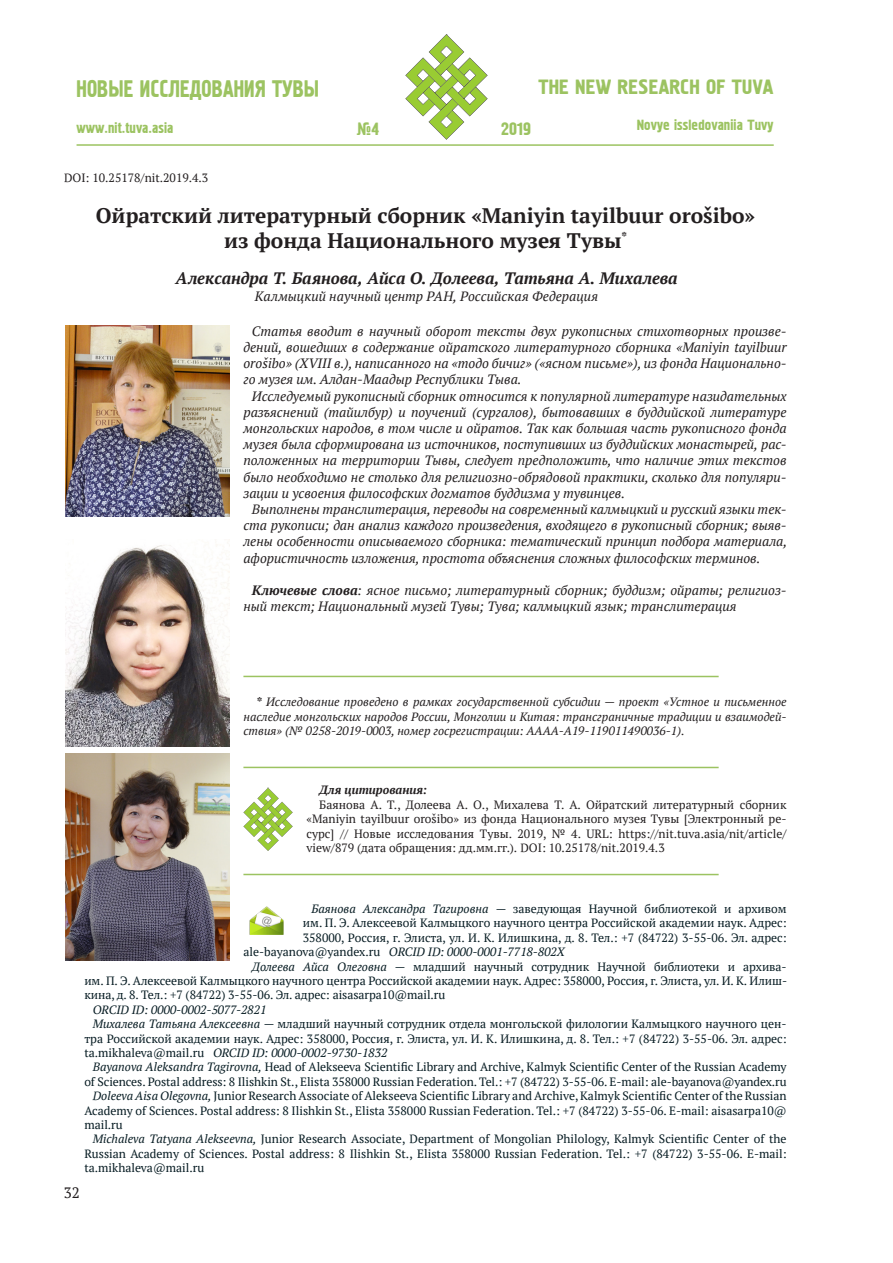
<style>
.page{position:relative;width:893px;height:1263px;background:#fff}
.page>*{position:absolute;margin:0;border:0;box-sizing:border-box;transform-origin:0 0}
.t1{font:24.3px "Pollock 1 CTT";color:#9cc361;scale:.86 1}
.Заголовок{font:700 21px "PT Serif";color:#231f20}
.t2{font:21px "Pollock 1 CTT";color:#9cc361}
.t3{font:18px "Pollock 1 CTT";color:#9cc361}
.Автор{font:italic 700 16.5px "PT Serif";color:#231f20}
.t4{font:15px "Pollock 1 CTT";color:#9cc361}
.t5{font:15px "PT Serif";color:#231f20}
.Автор-2{font:italic 13.5px/16.2px "PT Serif";color:#231f20;text-align:justify}
.t6{font:12px/14.4px "PT Serif";letter-spacing:-.005em;color:#071c23;text-align:justify}
.t7{font:12px/14.4px "PT Serif";color:#231f20;text-align:justify}
.t8{font:italic 12px/14.4px "PT Serif";color:#231f20;text-align:justify}
.t9{font:italic 12px "PT Serif";color:#071c23}
.t10{font:italic 700 12px "PT Serif";color:#231f20}
.s1{font-weight:700}
.s2{font-style:italic}
.s3{font-style:normal}
</style>
<div class="page">
<hr style="left:77px;top:144px;width:697px;height:2px;background:#9cc361">
<svg style="left:76px;top:144px;width:100px;height:2px"></svg>
<svg style="left:405px;top:34px;width:83px;height:106px"></svg>
<img style="left:249px;top:906px;width:35px;height:29px">
<svg style="left:243px;top:788px;width:50px;height:63px"></svg>
<hr style="left:243px;top:676px;width:476px;height:1px;background:#9cc361">
<img style="left:65px;top:325px;width:165px;height:192px">
<img style="left:65px;top:542px;width:164px;height:204px">
<img style="left:65px;top:754px;width:164px;height:206px">
<hr style="left:243px;top:767px;width:476px;height:1px;background:#9cc361">
<hr style="left:243px;top:874px;width:476px;height:1px;background:#9cc361">
<h1 class="t1" style="left:77px;top:75px;width:284px">НОВЫЕ ИССЛЕДОВАНИЯ ТУВЫ</h1>
<p class="t4" style="left:77px;top:120px;width:98px">www.nit.tuva.asia</p>
<p class="t7" style="left:64px;top:170px;width:146px">DOI: 10.25178/nit.2019.4.3</p>
<h3 class="t3" style="left:356px;top:119px;width:24px">№4</h3>
<h3 class="t3" style="left:501px;top:119px;width:31px">2019</h3>
<h2 class="t2" style="left:539px;top:75px;width:236px">THE NEW RESEARCH OF TUVA</h2>
<p class="t4" style="left:637px;top:117px;width:138px">Novye issledovaniia Tuvy</p>
<p class="Заголовок" style="left:96px;top:202px;width:661px">Ойратский литературный сборник «Maniyin tayilbuur orošibо»</p>
<p class="Заголовок" style="left:224px;top:227px;width:405px">из фонда Национального музея Тувы<sup>*</sup></p>
<p class="Автор" style="left:176px;top:268px;width:503px">Александра Т. Баянова, Айса О. Долеева, Татьяна А. Михалева</p>
<p class="Автор-2" style="left:255px;top:288px;width:345px">Калмыцкий научный центр РАН, Российская Федерация</p>
<p class="Автор-2" style="left:243px;top:323px;width:545px;text-indent:9px">Статья вводит в научный оборот тексты двух рукописных стихотворных произве&shy;дений, вошедших в содержание ойратского литературного сборника «Maniyin tayilbuur orošibо» (XVIII в.), написанного на «тодо бичиг» («ясном письме»), из фонда Национально&shy;го музея им. Алдан-Маадыр Республики Тыва.</p>
<p class="Автор-2" style="left:243px;top:388px;width:545px;text-indent:9px">Исследуемый рукописный сборник относится к популярной литературе назидательных разъяснений (тайилбур) и поучений (сургалов), бытовавших в буддийской литературе монгольских народов, в том числе и ойратов. Так как большая часть рукописного фонда музея была сформирована из источников, поступивших из буддийских монастырей, рас&shy;положенных на территории Тывы, следует предположить, что наличие этих текстов было необходимо не столько для религиозно-обрядовой практики, сколько для популяри&shy;зации и усвоения философских догматов буддизма у тувинцев.</p>
<p class="Автор-2" style="left:243px;top:501px;width:545px;text-indent:9px">Выполнены транслитерация, переводы на современный калмыцкий и русский языки тек&shy;ста рукописи; дан анализ каждого произведения, входящего в рукописный сборник; выяв&shy;лены особенности описываемого сборника: тематический принцип подбора материала, афористичность изложения, простота объяснения сложных философских терминов.</p>
<p class="Автор-2" style="left:243px;top:582px;width:545px;text-indent:9px"><span class="s1">Ключевые слова</span>: ясное письмо; литературный сборник; буддизм; ойраты; религиоз&shy;ный текст; Национальный музей Тувы; Тува; калмыцкий язык; транслитерация</p>
<p class="t8" style="left:243px;top:695px;width:545px;text-indent:13px"><span class="s1">*</span> Исследование проведено в рамках государственной субсидии — проект «Устное и письменное наследие монгольских народов России, Монголии и Китая: трансграничные традиции и взаимодей&shy;ствия» (№ 0258-2019-0003, номер госрегистрации: АААА-А19-119011490036-1).</p>
<p class="t10" style="left:319px;top:782px;width:110px">Для цитирования:</p>
<p class="t7" style="left:306px;top:797px;width:482px;text-indent:13px">Баянова А. Т., Долеева А. О., Михалева Т. А. Ойратский литературный сборник «Maniyin tayilbuur orošibо» из фонда Национального музея Тувы [Электронный ре&shy;сурс] // Новые исследования Тувы. 2019, № 4. URL: https://nit.tuva.asia/nit/article/ view/879 (дата обращения: дд.мм.гг.). DOI: 10.25178/nit.2019.4.3</p>
<p class="t6" style="left:311px;top:901px;width:477px"><span class="s2">Баянова Александра Тагировна</span> — заведующая Научной библиотекой и архивом</p>
<p class="t6" style="left:303px;top:916px;width:485px">им. П. Э. Алексеевой Калмыцкого научного центра Российской академии наук. Адрес:</p>
<p class="t6" style="left:303px;top:930px;width:485px">358000, Россия, г. Элиста, ул. И. К. Илишкина, д. 8. Тел.: +7 (84722) 3-55-06. Эл. адрес:</p>
<p class="t9" style="left:243px;top:944px;width:323px"><span class="s3">ale-bayanova@yandex.ru</span> ORCID ID: 0000-0001-7718-802X</p>
<p class="t6" style="left:84px;top:959px;width:704px;text-indent:168px"><span class="s2">Долеева Айса Олеговна</span> — младший научный сотрудник Научной библиотеки и архива&shy;им. П. Э. Алексеевой Калмыцкого научного центра Российской академии наук. Адрес: 358000, Россия, г. Элиста, ул. И. К. Илиш&shy;кина, д. 8. Тел.: +7 (84722) 3-55-06. Эл. адрес: aisasarpa10@mail.ru</p>
<p class="t9" style="left:93px;top:1002px;width:175px">ORCID ID: 0000-0002-5077-2821</p>
<p class="t6" style="left:84px;top:1016px;width:704px;text-indent:9px"><span class="s2">Михалева Татьяна Алексеевна</span> — младший научный сотрудник отдела монгольской филологии Калмыцкого научного цен&shy;тра Российской академии наук. Адрес: 358000, Россия, г. Элиста, ул. И. К. Илишкина, д. 8. Тел.: +7 (84722) 3-55-06. Эл. адрес: ta.mikhaleva@mail.ru <span class="s2">ORCID ID: 0000-0002-9730-1832</span></p>
<p class="t6" style="left:84px;top:1060px;width:704px;text-align:right"><span class="s2">Bayanova Aleksandra Tagirovna,</span> Head of Alekseeva Scientific Library and Archive, Kalmyk Scientific Center of the Russian Academy of Sciences. Postal address: 8 Ilishkin St., Elista 358000 Russian Federation. Tel.: +7 (84722) 3-55-06. E-mail: ale-bayanova@yandex.ru</p>
<p class="t6" style="left:84px;top:1088px;width:704px;text-indent:9px"><span class="s2">Doleeva Aisa Olegovna,</span> Junior Research Associate of Alekseeva Scientific Library and Archive, Kalmyk Scientific Center of the Russian Academy of Sciences. Postal address: 8 Ilishkin St., Elista 358000 Russian Federation. Tel.: +7 (84722) 3-55-06. E-mail: aisasarpa10@ mail.ru</p>
<p class="t6" style="left:84px;top:1132px;width:704px;text-indent:9px"><span class="s2">Michaleva Tatyana Alekseevna,</span> Junior Research Associate, Department of Mongolian Philology, Kalmyk Scientific Center of the Russian Academy of Sciences. Postal address: 8 Ilishkin St., Elista 358000 Russian Federation. Tel.: +7 (84722) 3-55-06. E-mail: ta.mikhaleva@mail.ru</p>
<p class="t5" style="left:64px;top:1183px;width:17px">32</p>
</div>
